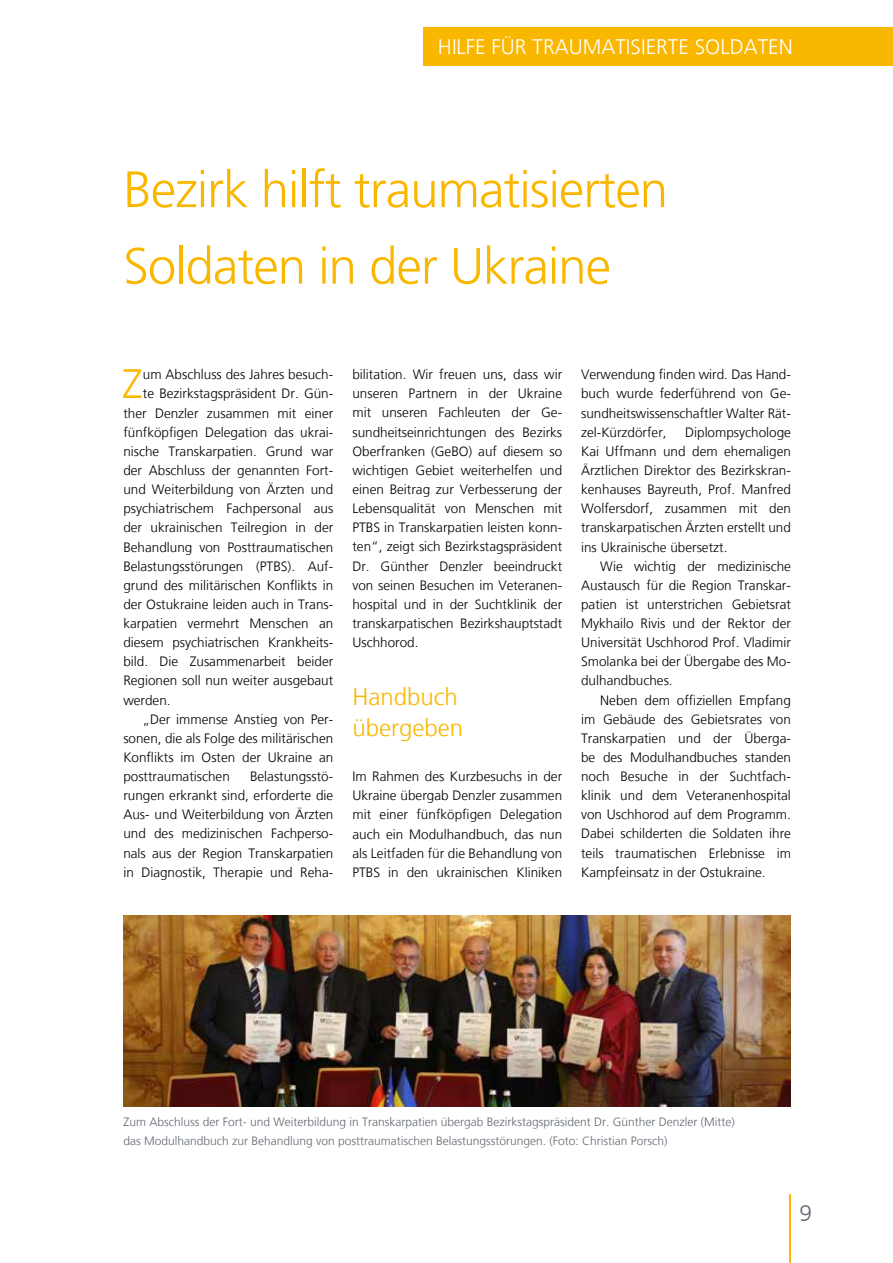
<style>
.page{position:relative;width:893px;height:1263px;background:#fff}
.page>*{position:absolute;margin:0;border:0;box-sizing:border-box;transform-origin:0 0}
.t1{font:300 51px/76.5px "Frutiger LT";letter-spacing:-.02em;color:#fab700}
.t2{font:300 40.95px "Frutiger LT";color:#fab700}
.t3{font:300 24px/31.5px "Frutiger LT";color:#fab700}
.t4{font:300 22.5px "Frutiger LT";color:#616871}
.t5{font:300 21px "Frutiger LT";color:#fff}
.t6{font:300 13.5px/19.2px "Frutiger LT";color:#000;text-align:justify}
.t7{font:300 12px/19.2px "Frutiger LT";color:#616871}
</style>
<div class="page">
<hr style="left:789px;top:1195px;width:2px;height:68px;background:#fab700">
<div style="left:423px;top:28px;width:470px;height:38px;background:#fab700"></div>
<img style="left:123px;top:915px;width:668px;height:191px">
<h3 class="t5" style="left:438px;top:35px;width:356px">HILFE FÜR TRAUMATISIERTE SOLDATEN</h3>
<h1 class="t1" style="left:123px;top:152px;width:546px">Bezirk hilft traumatisierten<br>Soldaten in der Ukraine</h1>
<h2 class="t2" style="left:123px;top:361px;width:22px">Z</h2>
<p class="t6" style="left:143px;top:365px;width:192px">um Abschluss des Jahres besuch-</p>
<p class="t6" style="left:143px;top:384px;width:192px">te Bezirkstagspräsident Dr. Gün-</p>
<p class="t6" style="left:123px;top:403px;width:211px">ther Denzler zusammen mit einer</p>
<p class="t6" style="left:123px;top:423px;width:211px">fünfköpfigen Delegation das ukrai-</p>
<p class="t6" style="left:123px;top:442px;width:211px">nische Transkarpatien. Grund war</p>
<p class="t6" style="left:123px;top:461px;width:211px">der Abschluss der genannten Fort-</p>
<p class="t6" style="left:123px;top:480px;width:211px">und Weiterbildung von Ärzten und</p>
<p class="t6" style="left:123px;top:499px;width:211px">psychiatrischem Fachpersonal aus</p>
<p class="t6" style="left:123px;top:518px;width:211px">der ukrainischen Teilregion in der</p>
<p class="t6" style="left:123px;top:537px;width:211px">Behandlung von Posttraumatischen</p>
<p class="t6" style="left:123px;top:557px;width:211px">Belastungsstörungen (PTBS). Auf-</p>
<p class="t6" style="left:123px;top:576px;width:211px">grund des militärischen Konflikts in</p>
<p class="t6" style="left:123px;top:595px;width:211px">der Ostukraine leiden auch in Trans-</p>
<p class="t6" style="left:123px;top:614px;width:211px">karpatien vermehrt Menschen an</p>
<p class="t6" style="left:123px;top:633px;width:211px">diesem psychiatrischen Krankheits-</p>
<p class="t6" style="left:123px;top:652px;width:211px">bild. Die Zusammenarbeit beider</p>
<p class="t6" style="left:123px;top:671px;width:211px">Regionen soll nun weiter ausgebaut</p>
<p class="t6" style="left:123px;top:690px;width:49px">werden.</p>
<p class="t6" style="left:142px;top:710px;width:192px">„Der immense Anstieg von Per-</p>
<p class="t6" style="left:123px;top:729px;width:211px">sonen, die als Folge des militärischen</p>
<p class="t6" style="left:123px;top:748px;width:211px">Konflikts im Osten der Ukraine an</p>
<p class="t6" style="left:123px;top:767px;width:108px">posttraumatischen</p>
<p class="t6" style="left:123px;top:767px;width:211px;text-indent:127px">Belastungsstö&shy;rungen erkrankt sind, erforderte die Aus- und Weiterbildung von Ärzten und des medizinischen Fachperso&shy;nals aus der Region Transkarpatien in Diagnostik, Therapie und Reha-</p>
<p class="t6" style="left:352px;top:365px;width:211px">bilitation. Wir freuen uns, dass wir unseren Partnern in der Ukraine mit unseren Fachleuten der Ge&shy;sundheitseinrichtungen des Bezirks Oberfranken (GeBO) auf diesem so wichtigen Gebiet weiterhelfen und einen Beitrag zur Verbesserung der Lebensqualität von Menschen mit PTBS in Transkarpatien leisten konn&shy;ten“, zeigt sich Bezirkstagspräsident Dr. Günther Denzler beeindruckt von seinen Besuchen im Veteranen&shy;hospital und in der Suchtklinik der transkarpatischen Bezirkshauptstadt Uschhorod.</p>
<h3 class="t3" style="left:352px;top:681px;width:112px">Handbuch übergeben</h3>
<p class="t6" style="left:352px;top:767px;width:211px">Im Rahmen des Kurzbesuchs in der Ukraine übergab Denzler zusammen mit einer fünfköpfigen Delegation auch ein Modulhandbuch, das nun als Leitfaden für die Behandlung von PTBS in den ukrainischen Kliniken</p>
<p class="t6" style="left:581px;top:365px;width:211px">Verwendung finden wird. Das Hand&shy;buch wurde federführend von Ge&shy;sundheitswissenschaftler Walter Rät&shy;zel-Kürzdörfer,</p>
<p class="t6" style="left:581px;top:423px;width:211px;text-indent:104px">Diplompsychologe Kai Uffmann und dem ehemaligen Ärztlichen Direktor des Bezirkskran&shy;kenhauses Bayreuth, Prof. Manfred Wolfersdorf, zusammen mit den transkarpatischen Ärzten erstellt und ins Ukrainische übersetzt.</p>
<p class="t6" style="left:581px;top:557px;width:211px;text-indent:19px">Wie wichtig der medizinische Austausch für die Region Transkar&shy;patien ist unterstrichen Gebietsrat Mykhailo Rivis und der Rektor der Universität Uschhorod Prof. Vladimir Smolanka bei der Übergabe des Mo&shy;dulhandbuches.</p>
<p class="t6" style="left:581px;top:690px;width:211px;text-indent:19px">Neben dem offiziellen Empfang im Gebäude des Gebietsrates von Transkarpatien und der Überga&shy;be des Modulhandbuches standen noch Besuche in der Suchtfach&shy;klinik und dem Veteranenhospital von Uschhorod auf dem Programm.<br>Dabei schilderten die Soldaten ihre teils traumatischen Erlebnisse im Kampfeinsatz in der Ostukraine.</p>
<p class="t7" style="left:123px;top:1112px;width:613px">Zum Abschluss der Fort- und Weiterbildung in Transkarpatien übergab Bezirkstagspräsident Dr. Günther Denzler (Mitte) das Modulhandbuch zur Behandlung von posttraumatischen Belastungsstörungen. (Foto: Christian Porsch)</p>
<h3 class="t4" style="left:799px;top:1201px;width:14px">9</h3>
</div>
